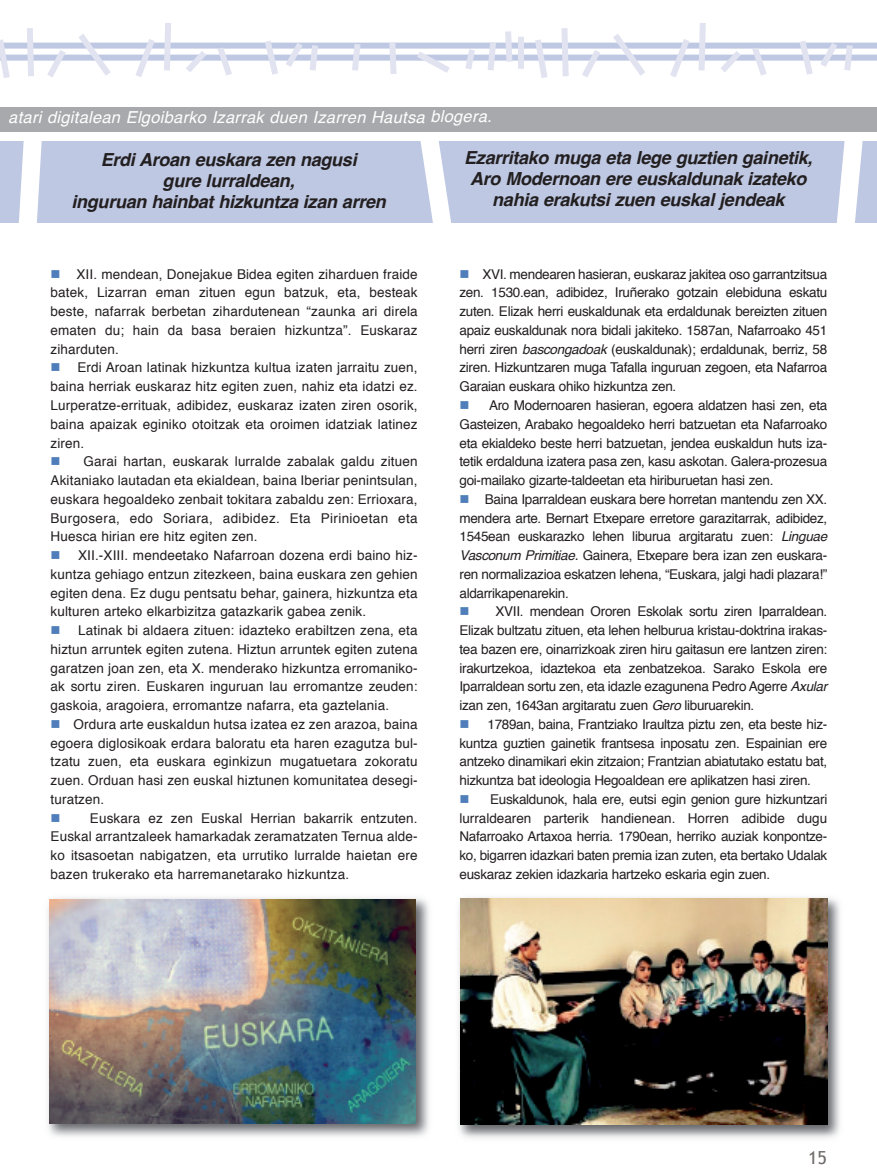
<style>
.page{position:relative;width:877px;height:1175px;background:#fff}
.page>*{position:absolute;margin:0;border:0;box-sizing:border-box;transform-origin:0 0}
.t1{font:italic 700 18px/21px "Helvetica";letter-spacing:-.015em;color:#231f20;text-align:center}
.t2{font:18px "Trebuchet MS";color:#716c6b}
.t3{font:italic 16.5px "Helvetica";letter-spacing:.015em;color:#fff}
.t4{font:13.5px/18.8px "Helvetica";letter-spacing:.01em;color:#231f20;text-align:justify}
.s1{color:#4f7eba}
.s2{font-style:italic}
</style>
<div class="page">
<div style="left:0;top:141px;width:877px;height:81px;background:#bec8e3"></div>
<svg style="left:8px;top:141px;width:45px;height:82px"></svg>
<svg style="left:407px;top:141px;width:58px;height:82px"></svg>
<svg style="left:824px;top:141px;width:50px;height:82px"></svg>
<div style="left:0;top:107px;width:877px;height:25px;background:#a8a9ad"></div>
<div style="left:0;top:43px;width:877px;height:6px;background:#bec8e3"></div>
<div style="left:0;top:55px;width:877px;height:6px;background:#bec8e3"></div>
<img style="left:48px;top:898px;width:381px;height:239px">
<img style="left:49px;top:899px;width:367px;height:224px">
<svg style="left:0;top:39px;width:14px;height:39px"></svg>
<svg style="left:24px;top:28px;width:93px;height:49px"></svg>
<svg style="left:130px;top:23px;width:107px;height:54px"></svg>
<svg style="left:261px;top:41px;width:61px;height:34px"></svg>
<svg style="left:348px;top:42px;width:16px;height:29px"></svg>
<svg style="left:386px;top:42px;width:14px;height:32px"></svg>
<svg style="left:410px;top:31px;width:106px;height:42px"></svg>
<div style="left:518px;top:37px;width:6px;height:32px;background:#e1e3f1"></div>
<svg style="left:531px;top:39px;width:20px;height:39px"></svg>
<svg style="left:558px;top:28px;width:93px;height:49px"></svg>
<svg style="left:665px;top:23px;width:106px;height:54px"></svg>
<svg style="left:795px;top:41px;width:61px;height:34px"></svg>
<img style="left:459px;top:897px;width:381px;height:241px">
<img style="left:461px;top:898px;width:366px;height:226px">
<p class="t3" style="left:8px;top:110px;width:485px">atari digitalean Elgoibarko Izarrak duen Izarren Hautsa blogera.</p>
<h1 class="t1" style="left:72px;top:150px;width:316px">Erdi Aroan euskara zen nagusi<br>gure lurraldean,<br>inguruan hainbat hizkuntza izan arren</h1>
<h1 class="t1" style="left:464px;top:149px;width:350px">Ezarritako muga eta lege guztien gainetik,<br>Aro Modernoan ere euskaldunak izateko nahia erakutsi zuen euskal jendeak</h1>
<p class="t4" style="left:51px;top:266px;width:369px"><span class="s1">■</span> XII. mendean, Donejakue Bidea egiten ziharduen fraide batek, Lizarran eman zituen egun batzuk, eta, besteak beste, nafarrak berbetan zihardutenean “zaunka ari direla ematen du; hain da basa beraien hizkuntza”. Euskaraz ziharduten.</p>
<p class="t4" style="left:51px;top:359px;width:369px"><span class="s1">■</span> Erdi Aroan latinak hizkuntza kultua izaten jarraitu zuen, baina herriak euskaraz hitz egiten zuen, nahiz eta idatzi ez.<br>Lurperatze-errituak, adibidez, euskaraz izaten ziren osorik, baina apaizak eginiko otoitzak eta oroimen idatziak latinez ziren.</p>
<p class="t4" style="left:51px;top:453px;width:369px"><span class="s1">■</span> Garai hartan, euskarak lurralde zabalak galdu zituen Akitaniako lautadan eta ekialdean, baina Iberiar penintsulan, euskara hegoaldeko zenbait tokitara zabaldu zen: Errioxara, Burgosera, edo Soriara, adibidez. Eta Pirinioetan eta Huesca hirian ere hitz egiten zen.</p>
<p class="t4" style="left:51px;top:547px;width:369px"><span class="s1">■</span> XII.-XIII. mendeetako Nafarroan dozena erdi baino hiz&shy;kuntza gehiago entzun zitezkeen, baina euskara zen gehien egiten dena. Ez dugu pentsatu behar, gainera, hizkuntza eta kulturen arteko elkarbizitza gatazkarik gabea zenik.</p>
<p class="t4" style="left:51px;top:622px;width:369px"><span class="s1">■</span> Latinak bi aldaera zituen: idazteko erabiltzen zena, eta hiztun arruntek egiten zutena. Hiztun arruntek egiten zutena garatzen joan zen, eta X. menderako hizkuntza erromaniko&shy;ak sortu ziren. Euskaren inguruan lau erromantze zeuden: gaskoia, aragoiera, erromantze nafarra, eta gaztelania.</p>
<p class="t4" style="left:51px;top:716px;width:369px"><span class="s1">■</span> Ordura arte euskaldun hutsa izatea ez zen arazoa, baina egoera diglosikoak erdara baloratu eta haren ezagutza bul&shy;tzatu zuen, eta euskara eginkizun mugatuetara zokoratu zuen. Orduan hasi zen euskal hiztunen komunitatea desegi&shy;turatzen.</p>
<p class="t4" style="left:51px;top:809px;width:369px"><span class="s1">■</span> Euskara ez zen Euskal Herrian bakarrik entzuten.<br>Euskal arrantzaleek hamarkadak zeramatzaten Ternua alde&shy;ko itsasoetan nabigatzen, eta urrutiko lurralde haietan ere bazen trukerako eta harremanetarako hizkuntza.</p>
<p class="t4" style="left:459px;top:266px;width:369px"><span class="s1">■</span> XVI. mendearen hasieran, euskaraz jakitea oso garrantzitsua zen. 1530.ean, adibidez, Iruñerako gotzain elebiduna eskatu zuten. Elizak herri euskaldunak eta erdaldunak bereizten zituen apaiz euskaldunak nora bidali jakiteko. 1587an, Nafarroako 451 herri ziren <span class="s2">bascongadoak</span> (euskaldunak); erdaldunak, berriz, 58 ziren. Hizkuntzaren muga Tafalla inguruan zegoen, eta Nafarroa Garaian euskara ohiko hizkuntza zen.</p>
<p class="t4" style="left:459px;top:397px;width:369px"><span class="s1">■</span> Aro Modernoaren hasieran, egoera aldatzen hasi zen, eta Gasteizen, Arabako hegoaldeko herri batzuetan eta Nafarroako eta ekialdeko beste herri batzuetan, jendea euskaldun huts iza&shy;tetik erdalduna izatera pasa zen, kasu askotan. Galera-prozesua goi-mailako gizarte-taldeetan eta hiriburuetan hasi zen.</p>
<p class="t4" style="left:459px;top:491px;width:369px"><span class="s1">■</span> Baina Iparraldean euskara bere horretan mantendu zen XX. mendera arte. Bernart Etxepare erretore garazitarrak, adibidez, 1545ean euskarazko lehen liburua argitaratu zuen: <span class="s2">Linguae Vasconum Primitiae.</span> Gainera, Etxepare bera izan zen euskara&shy;ren normalizazioa eskatzen lehena, “Euskara, jalgi hadi plazara!” aldarrikapenarekin.</p>
<p class="t4" style="left:459px;top:603px;width:369px"><span class="s1">■</span> XVII. mendean Ororen Eskolak sortu ziren Iparraldean.<br>Elizak bultzatu zituen, eta lehen helburua kristau-doktrina irakas&shy;tea bazen ere, oinarrizkoak ziren hiru gaitasun ere lantzen ziren: irakurtzekoa, idaztekoa eta zenbatzekoa. Sarako Eskola ere Iparraldean sortu zen, eta idazle ezagunena Pedro Agerre <span class="s2">Axular </span>izan zen, 1643an argitaratu zuen <span class="s2">Gero</span> liburuarekin.</p>
<p class="t4" style="left:459px;top:716px;width:369px"><span class="s1">■</span> 1789an, baina, Frantziako Iraultza piztu zen, eta beste hiz&shy;kuntza guztien gainetik frantsesa inposatu zen. Espainian ere antzeko dinamikari ekin zitzaion; Frantzian abiatutako estatu bat, hizkuntza bat ideologia Hegoaldean ere aplikatzen hasi ziren.</p>
<p class="t4" style="left:459px;top:791px;width:369px"><span class="s1">■</span> Euskaldunok, hala ere, eutsi egin genion gure hizkuntzari lurraldearen parterik handienean. Horren adibide dugu Nafarroako Artaxoa herria. 1790ean, herriko auziak konpontze&shy;ko, bigarren idazkari baten premia izan zuten, eta bertako Udalak euskaraz zekien idazkaria hartzeko eskaria egin zuen.</p>
<h1 class="t2" style="left:808px;top:1147px;width:20px">15</h1>
</div>
